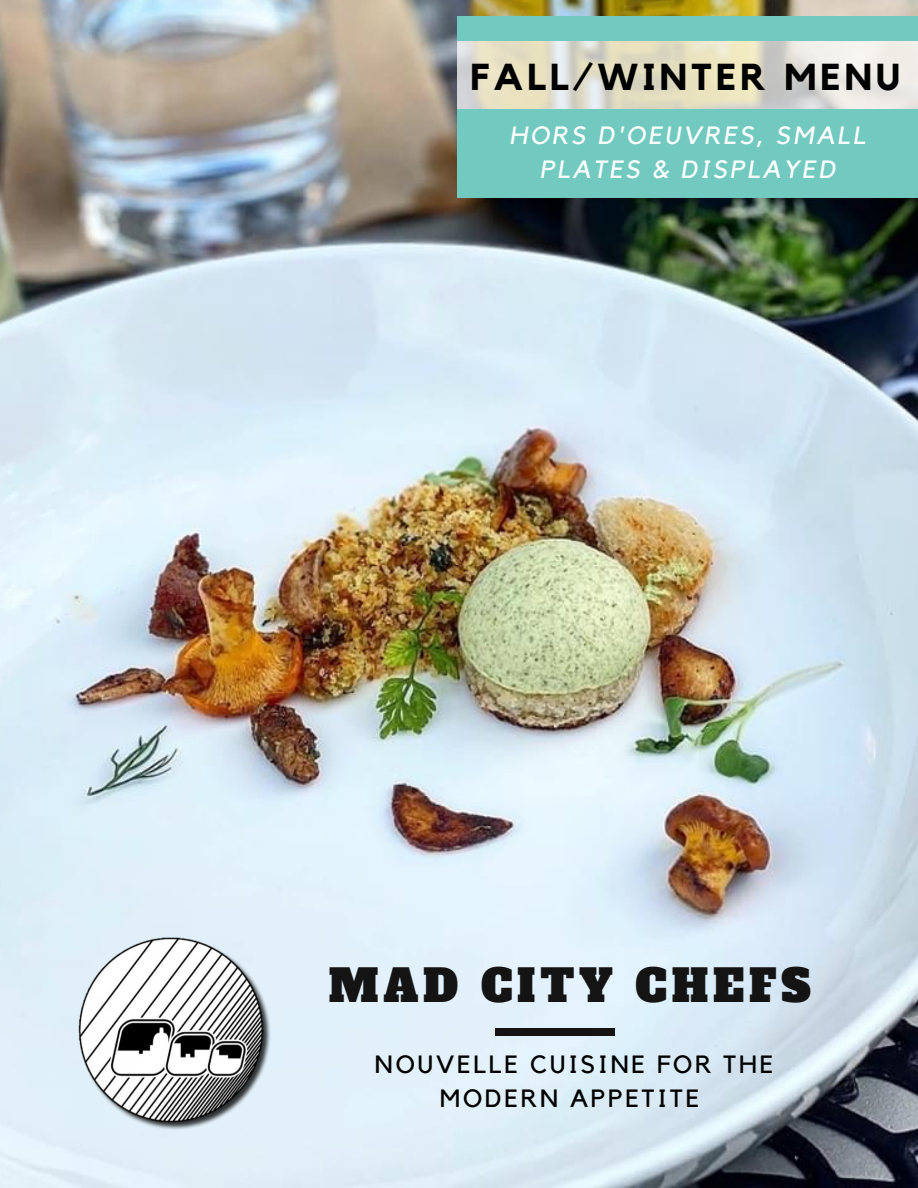
<style>
.page{position:relative;width:918px;height:1188px;background:#fff}
.page>*{position:absolute;margin:0;border:0;box-sizing:border-box;transform-origin:0 0}
.t1{font:43.65px "Alfa Slab One";letter-spacing:.11em;color:#141414}
.t2{font:700 37.35px "Kollektif";letter-spacing:.11em;color:#000}
.t3{font:italic 24.9px/33.8px "Kollektif";letter-spacing:.11em;color:#fff;text-align:center}
.t4{font:24.9px/33.8px "Kollektif";letter-spacing:.11em;color:#000;text-align:center}
</style>
<div class="page">
<img style="left:0;top:0;width:918px;height:1188px">
<img style="left:51px;top:936px;width:244px;height:201px">
<svg style="left:457px;top:41px;width:461px;height:68px;background:#e3dfce"></svg>
<div style="left:457px;top:109px;width:461px;height:89px;background:#72c9c0"></div>
<div style="left:495px;top:1028px;width:120px;height:8px;background:#141414"></div>
<div style="left:457px;top:16px;width:461px;height:25px;background:#72c9c0"></div>
<h2 class="t2" style="left:470px;top:59px;width:431px">FALL/WINTER MENU</h2>
<p class="t3" style="left:509px;top:120px;width:358px">HORS D'OEUVRES, SMALL<br>PLATES &amp; DISPLAYED</p>
<h1 class="t1" style="left:329px;top:957px;width:484px">MAD CITY CHEFS</h1>
<p class="t4" style="left:375px;top:1049px;width:400px">NOUVELLE CUISINE FOR THE<br>MODERN APPETITE</p>
</div>
